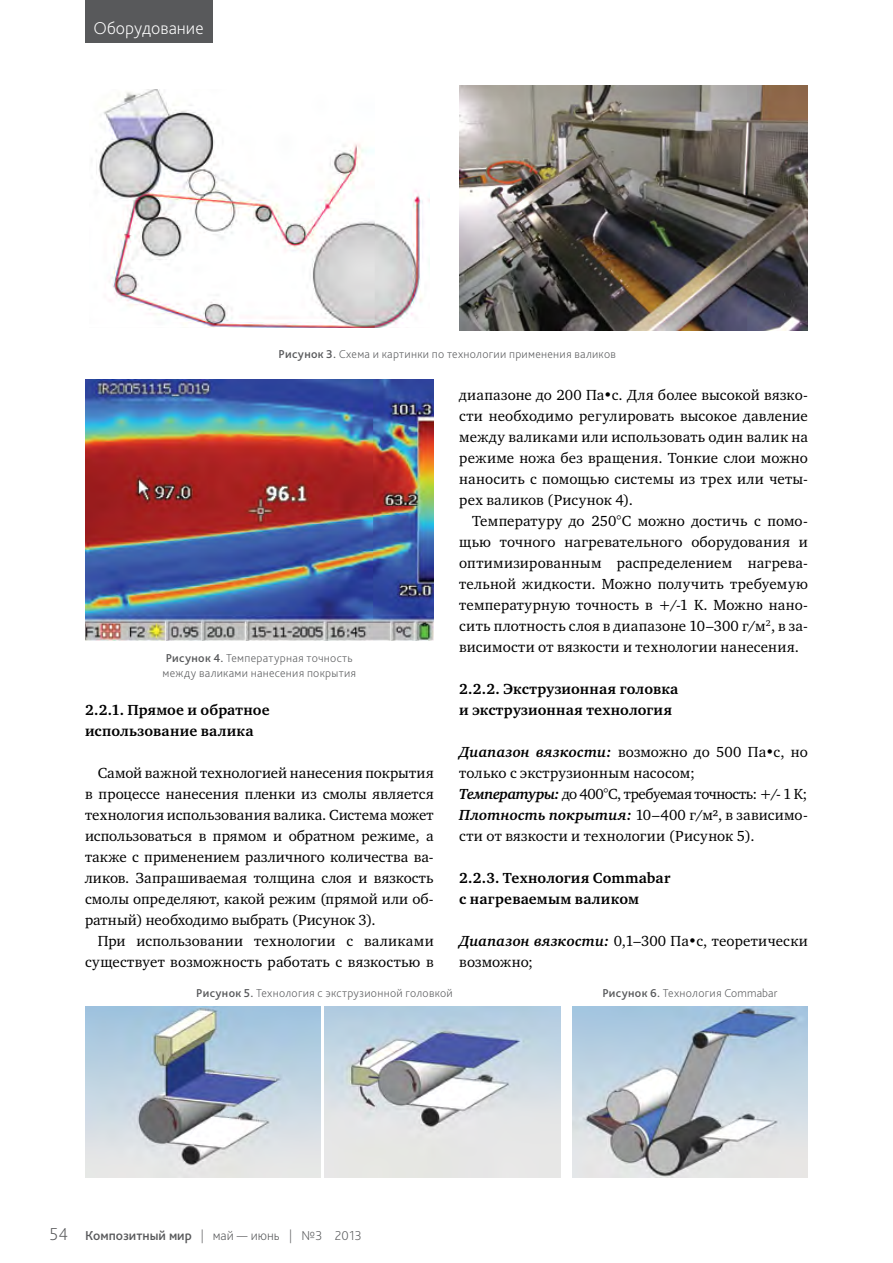
<style>
.page{position:relative;width:893px;height:1263px;background:#fff}
.page>*{position:absolute;margin:0;border:0;box-sizing:border-box;transform-origin:0 0}
.t1{font:200 18px "Bliss Pro";color:#fff}
.t2{font:15px/21px "Charter ITC";letter-spacing:.01em;color:#000;text-align:justify}
.t3{font:700 15px/21px "Charter ITC";letter-spacing:.015em;color:#000}
.t4{font:200 13.5px "Bliss Pro";color:#58595b}
.t5{font:200 12px/15px "Bliss Pro";letter-spacing:.025em;color:#58595b}
.s1{font-weight:500}
.s2{font-weight:700;font-style:italic}
.s3{font-size:18px}
</style>
<div class="page">
<div style="left:85px;top:0;width:127px;height:43px;background:#58595b"></div>
<img style="left:96px;top:89px;width:333px;height:239px">
<img style="left:459px;top:85px;width:349px;height:245px">
<img style="left:85px;top:379px;width:349px;height:261px">
<img style="left:85px;top:1007px;width:236px;height:170px">
<img style="left:572px;top:1007px;width:236px;height:170px">
<img style="left:325px;top:1007px;width:235px;height:170px">
<p class="t1" style="left:94px;top:17px;width:112px">Оборудование</p>
<p class="t5" style="left:279px;top:346px;width:339px"><span class="s1">Рисунок 3.</span> Схема и картинки по технологии применения валиков</p>
<p class="t5" style="left:163px;top:650px;width:195px"><span class="s1">Рисунок 4.</span> Температурная точность между валиками нанесения покрытия</p>
<p class="t3" style="left:85px;top:700px;width:186px">2.2.1. Прямое и обратное использование валика</p>
<p class="t2" style="left:85px;top:762px;width:350px;text-indent:13px">Самой важной технологией нанесения покрытия в процессе нанесения пленки из смолы является технология использования валика. Система может использоваться в прямом и обратном режиме, а также с применением различного количества ва&shy;ликов. Запрашиваемая толщина слоя и вязкость смолы определяют, какой режим (прямой или об&shy;ратный) необходимо выбрать (Рисунок 3).</p>
<p class="t2" style="left:85px;top:930px;width:350px;text-align:right">При использовании технологии с валиками существует возможность работать с вязкостью в</p>
<p class="t2" style="left:459px;top:384px;width:350px">диапазоне до 200 Па•с. Для более высокой вязко&shy;сти необходимо регулировать высокое давление между валиками или использовать один валик на режиме ножа без вращения. Тонкие слои можно наносить с помощью системы из трех или четы&shy;рех валиков (Рисунок 4).</p>
<p class="t2" style="left:459px;top:510px;width:350px;text-indent:13px">Температуру до 250°C можно достичь с помо&shy;щью точного нагревательного оборудования и оптимизированным распределением нагрева&shy;тельной жидкости. Можно получить требуемую температурную точность в +/-1 K. Можно нано&shy;сить плотность слоя в диапазоне 10–300 г/м<sup>2</sup>, в за&shy;висимости от вязкости и технологии нанесения.</p>
<p class="t3" style="left:459px;top:679px;width:220px">2.2.2. Экструзионная головка и экструзионная технология</p>
<p class="t2" style="left:459px;top:741px;width:350px;text-align:left"><span class="s2">Диапазон вязкости:</span> возможно до 500 Па•с, но только с экструзионным насосом;<br><span class="s2">Температуры:</span> до 400°C, требуемая точность: +/- 1 K; <span class="s2">Плотность покрытия:</span> 10–400 г/м², в зависимо&shy;сти от вязкости и технологии (Рисунок 5).</p>
<p class="t3" style="left:459px;top:868px;width:213px">2.2.3. Технология Commabar с нагреваемым валиком</p>
<p class="t2" style="left:459px;top:930px;width:350px"><span class="s2">Диапазон вязкости:</span> 0,1–300 Па•с, теоретически возможно;</p>
<p class="t5" style="left:196px;top:985px;width:258px"><span class="s1">Рисунок 5.</span> Технология с экструзионной головкой</p>
<p class="t5" style="left:602px;top:985px;width:176px"><span class="s1">Рисунок 6.</span> Технология Commabar</p>
<p class="t4" style="left:50px;top:1226px;width:314px"><span class="s3">54</span> <span class="s1">Композитный мир</span> | май — июнь | №3 2013</p>
</div>
